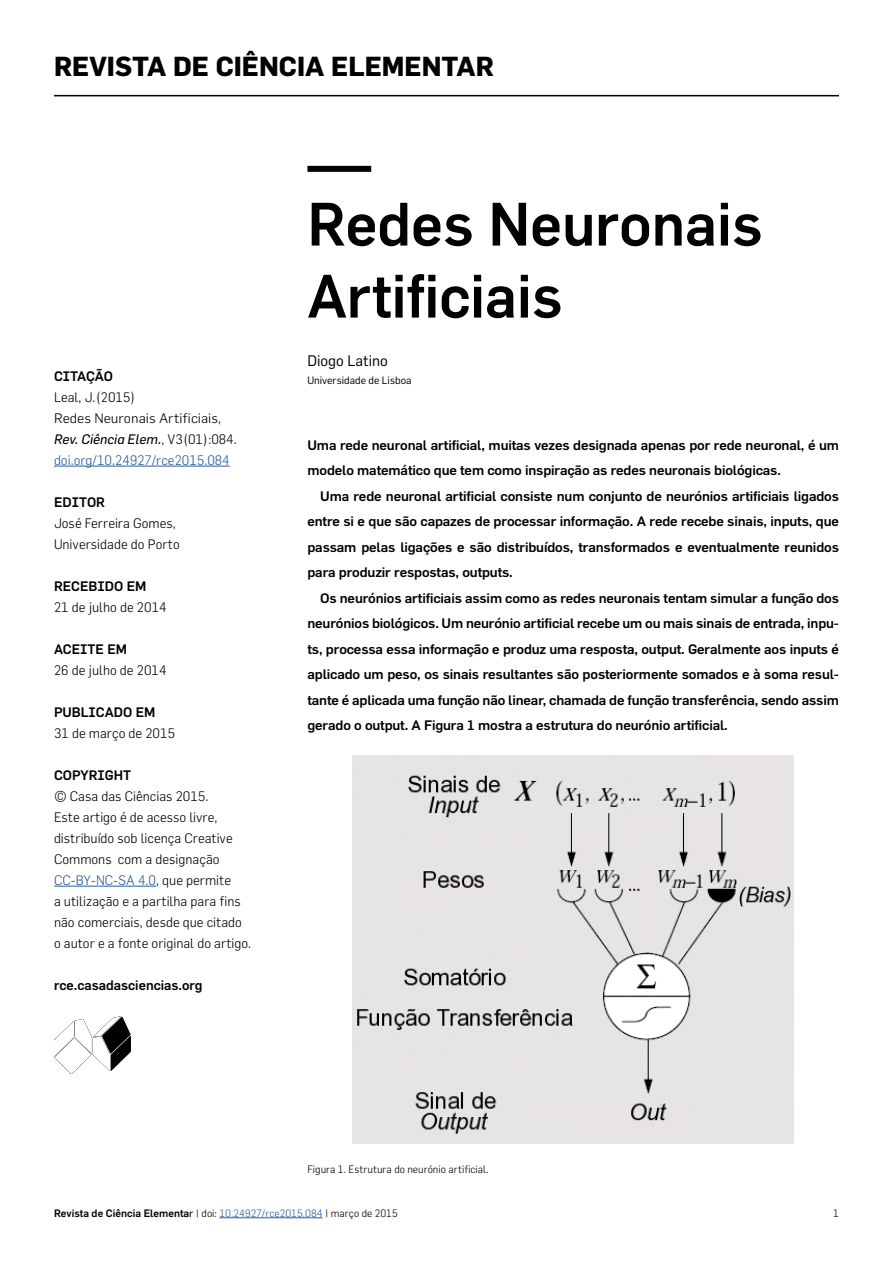
<style>
.page{position:relative;width:893px;height:1263px;background:#fff}
.page>*{position:absolute;margin:0;border:0;box-sizing:border-box;transform-origin:0 0}
.t1{font:500 60px/72px "Flama";color:#000}
.t2{font:700 27px "Flama";color:#000}
.t3{font:15px "Flama";color:#000}
.t4{font:500 13.5px/25.5px "Flama";letter-spacing:-.01em;color:#000;text-align:justify}
.t5{font:300 13.5px/21px "Flama";color:#000}
.t6{font:500 10.5px "Flama";color:#000}
.t7{font:300 10.5px "Flama";color:#000}
.t8{font:10.5px "Flama";color:#000}
.s1{font-weight:400;font-style:italic}
.s2{color:#275b9b}
.s3{font-weight:400}
.s4{font-weight:300}
.s5{font-weight:300;color:#275b9b}
</style>
<div class="page">
<hr style="left:54px;top:95px;width:785px;height:1px;background:#000">
<hr style="left:219px;top:1217px;width:104px;height:1px;background:#275b9b">
<div style="left:307px;top:166px;width:64px;height:6px;background:#000"></div>
<img style="left:352px;top:756px;width:441px;height:388px">
<hr style="left:54px;top:466px;width:176px;height:1px;background:#275b9b">
<hr style="left:54px;top:886px;width:102px;height:1px;background:#275b9b">
<svg style="left:54px;top:1016px;width:77px;height:58px"></svg>
<h2 class="t2" style="left:54px;top:50px;width:441px">REVISTA DE CIÊNCIA ELEMENTAR</h2>
<p class="t4" style="left:54px;top:363px;width:60px">CITAÇÃO</p>
<p class="t5" style="left:54px;top:386px;width:184px">Leal, J.(2015)<br>Redes Neuronais Artificiais,<br><span class="s1">Rev. Ciência Elem.</span>, V3(01):084. <span class="s2">doi.org/10.24927/rce2015.084</span></p>
<p class="t4" style="left:54px;top:489px;width:53px">EDITOR</p>
<p class="t5" style="left:54px;top:512px;width:127px">José Ferreira Gomes,<br>Universidade do Porto</p>
<p class="t4" style="left:54px;top:573px;width:94px">RECEBIDO EM</p>
<p class="t5" style="left:54px;top:596px;width:114px">21 de julho de 2014</p>
<p class="t4" style="left:54px;top:636px;width:75px">ACEITE EM</p>
<p class="t5" style="left:54px;top:659px;width:114px">26 de julho de 2014</p>
<p class="t4" style="left:54px;top:699px;width:103px">PUBLICADO EM</p>
<p class="t5" style="left:54px;top:722px;width:123px">31 de março de 2015</p>
<p class="t4" style="left:54px;top:762px;width:79px">COPYRIGHT</p>
<p class="t5" style="left:54px;top:785px;width:199px">© Casa das Ciências 2015.<br>Este artigo é de acesso livre, distribuído sob licença Creative<br>Commons com a designação<br><span class="s2">CC-BY-NC-SA 4.0</span>, que permite<br>a utilização e a partilha para fins não comerciais, desde que citado o autor e a fonte original do artigo.</p>
<p class="t4" style="left:54px;top:972px;width:150px">rce.casadasciencias.org</p>
<h1 class="t1" style="left:307px;top:187px;width:457px">Redes Neuronais<br>Artificiais</h1>
<p class="t3" style="left:307px;top:351px;width:82px">Diogo Latino</p>
<p class="t8" style="left:307px;top:373px;width:106px">Universidade de Lisboa</p>
<p class="t4" style="left:307px;top:432px;width:533px">Uma rede neuronal artificial, muitas vezes designada apenas por rede neuronal, é um modelo matemático que tem como inspiração as redes neuronais biológicas.</p>
<p class="t4" style="left:307px;top:483px;width:533px;text-indent:13px">Uma rede neuronal artificial consiste num conjunto de neurónios artificiais ligados entre si e que são capazes de processar informação. A rede recebe sinais, inputs, que passam pelas ligações e são distribuídos, transformados e eventualmente reunidos para produzir respostas, outputs.</p>
<p class="t4" style="left:307px;top:585px;width:533px;text-indent:13px">Os neurónios artificiais assim como as redes neuronais tentam simular a função dos neurónios biológicos. Um neurónio artificial recebe um ou mais sinais de entrada, inpu&shy;ts, processa essa informação e produz uma resposta, output. Geralmente aos inputs é aplicado um peso, os sinais resultantes são posteriormente somados e à soma resul&shy;tante é aplicada uma função não linear, chamada de função transferência, sendo assim gerado o output. A Figura 1 mostra a estrutura do neurónio artificial.</p>
<p class="t7" style="left:307px;top:1162px;width:183px">Figura 1. Estrutura do neurónio artificial.</p>
<p class="t6" style="left:54px;top:1206px;width:345px">Revista de Ciência Elementa<span class="s3">r</span> <span class="s4">| doi:</span> <span class="s5">10.24927/rce2015.084</span> <span class="s4">| março de 2015</span></p>
<p class="t7" style="left:833px;top:1207px;width:7px">1</p>
</div>
